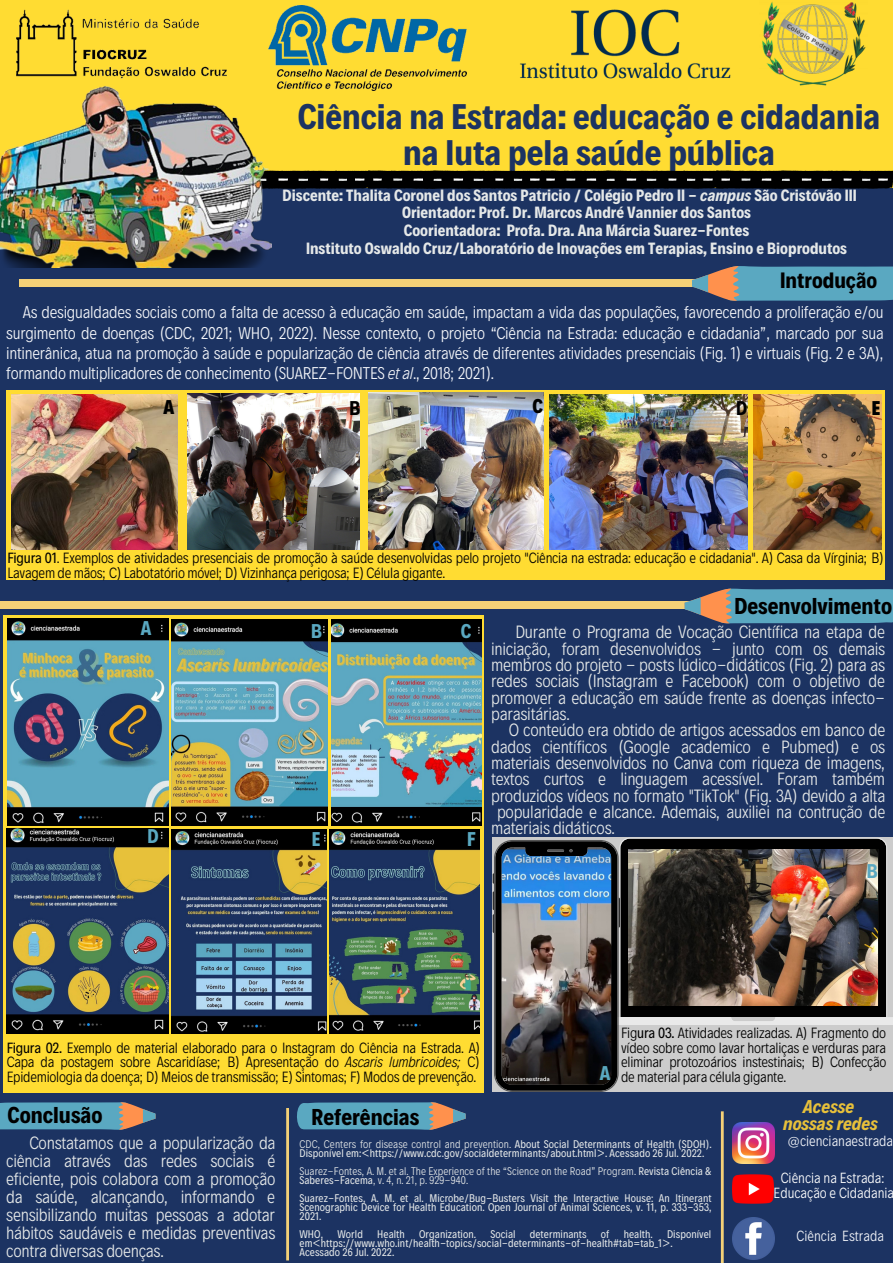
<style>
.page{position:relative;width:893px;height:1263px;background:#1c3362}
.page>*{position:absolute;margin:0;border:0;box-sizing:border-box;transform-origin:0 0}
.t1{font:700 36px/36.6px "Decalotype";color:#1c3362;text-align:center}
.t2{font:700 23.25px "Decalotype";color:#000}
.t3{font:700 22.5px "Decalotype";color:#000}
.t4{font:700 20.17px "Decalotype";color:#5aa8c1}
.t5{font:800 20.17px "Decalotype";color:#000}
.t6{font:700 20.17px "Decalotype";color:#000}
.t7{font:italic 700 18.75px/17.4px "Decalotype";color:#e7c03a;text-align:center}
.t8{font:300 18px/18px "Decalotype";letter-spacing:-.015em;color:#e5e8e8;text-align:justify}
.t9{font:300 17.25px/20.2px "Decalotype";letter-spacing:-.015em;color:#f3f5f9;text-align:justify}
.t10{font:700 16.5px/18px "Decalotype";color:#e5e8e8;text-align:center}
.t11{font:300 15px/14.6px "Decalotype";letter-spacing:-.015em;color:#000;text-align:justify}
.t12{font:300 14.85px/14.6px "Decalotype";color:#fff;text-align:center}
.t13{font:300 14.85px "Decalotype";color:#f3f5f9}
.t14{font:11.25px/9px "Decalotype";letter-spacing:.005em;color:#e5e8e8}
.t15{font:300 11.25px/9px "Decalotype";letter-spacing:.005em;color:#e5e8e8}
.s1{font-style:italic}
.s2{font-weight:400}
.s3{font-weight:300}
</style>
<div class="page">
<div style="left:0;top:0;width:893px;height:188px;background:#ffdc32"></div>
<img style="left:16px;top:9px;width:210px;height:70px">
<img style="left:520px;top:9px;width:211px;height:70px">
<img style="left:762px;top:2px;width:104px;height:84px">
<svg style="left:272px;top:170px;width:621px;height:19px;background:#171610"></svg>
<img style="left:0;top:86px;width:272px;height:182px">
<img style="left:269px;top:6px;width:197px;height:84px">
<div style="left:6px;top:390px;width:879px;height:190px;background:#ffdc32"></div>
<img style="left:11px;top:395px;width:167px;height:154px">
<img style="left:188px;top:394px;width:172px;height:155px">
<img style="left:369px;top:393px;width:175px;height:156px">
<img style="left:549px;top:395px;width:198px;height:154px">
<img style="left:753px;top:394px;width:128px;height:155px">
<div style="left:3px;top:615px;width:481px;height:477px;background:#ffdc32"></div>
<img style="left:8px;top:618px;width:161px;height:208px">
<img style="left:172px;top:619px;width:156px;height:207px">
<img style="left:331px;top:619px;width:150px;height:207px">
<div style="left:19px;top:280px;width:692px;height:7px;background:#f4d177"></div>
<svg style="left:692px;top:266px;width:201px;height:35px;background:#6599aa"></svg>
<div style="left:0;top:601px;width:703px;height:7px;background:#f4d177"></div>
<svg style="left:684px;top:588px;width:209px;height:35px;background:#6499aa"></svg>
<img style="left:7px;top:828px;width:162px;height:206px">
<img style="left:172px;top:829px;width:155px;height:205px">
<img style="left:329px;top:829px;width:151px;height:205px">
<img style="left:493px;top:840px;width:400px;height:252px">
<svg style="left:0;top:1102px;width:156px;height:28px;background:#6497a9"></svg>
<img style="left:732px;top:1174px;width:42px;height:30px">
<img style="left:733px;top:1217px;width:41px;height:42px">
<img style="left:733px;top:1122px;width:41px;height:41px">
<hr style="left:721px;top:1111px;width:2px;height:152px;background:#f4d177">
<svg style="left:297px;top:1102px;width:169px;height:28px;background:#6397a9"></svg>
<hr style="left:286px;top:1108px;width:3px;height:152px;background:#f4d177">
<h1 class="t1" style="left:298px;top:96px;width:584px">Ciência na Estrada: educação e cidadania na luta pela saúde pública</h1>
<p class="t10" style="left:283px;top:186px;width:576px">Discente: Thalita Coronel dos Santos Patricio / Colégio Pedro II - <span class="s1">campus</span> São Cristóvão III</p>
<p class="t10" style="left:306px;top:203px;width:542px">Orientador: Prof. Dr. Marcos André Vannier dos Santos<br>Coorientadora: Profa. Dra. Ana Márcia Suarez-Fontes<br>Instituto Oswaldo Cruz/Laboratório de Inovações em Terapias, Ensino e Bioprodutos</p>
<p class="t3" style="left:780px;top:266px;width:99px">Introdução</p>
<p class="t9" style="left:6px;top:301px;width:879px;text-indent:16px">As desigualdades sociais como a falta de acesso à educação em saúde, impactam a vida das populações, favorecendo a proliferação e/ou surgimento de doenças (CDC, 2021; WHO, 2022). Nesse contexto, o projeto “Ciência na Estrada: educação e cidadania”, marcado por sua intinerânica, atua na promoção à saúde e popularização de ciência através de diferentes atividades presenciais (Fig. 1) e virtuais (Fig. 2 e 3A), formando multiplicadores de conhecimento (SUAREZ-FONTES <span class="s1">et al</span>., 2018; 2021).</p>
<p class="t5" style="left:164px;top:393px;width:12px">A</p>
<p class="t6" style="left:349px;top:394px;width:12px">B</p>
<p class="t5" style="left:532px;top:392px;width:12px">C</p>
<p class="t6" style="left:736px;top:394px;width:13px">D</p>
<p class="t5" style="left:871px;top:395px;width:10px">E</p>
<p class="t11" style="left:7px;top:550px;width:877px"><span class="s2">Figura 01</span>. Exemplos de atividades presenciais de promoção à saúde desenvolvidas pelo projeto "Ciência na estrada: educação e cidadania". A) Casa da Vírginia; B)<br>Lavagem de mãos; C) Labotatório móvel; D) Vizinhança perigosa; E) Célula gigante.</p>
<p class="t4" style="left:141px;top:615px;width:12px">A</p>
<p class="t4" style="left:311px;top:617px;width:12px">B</p>
<p class="t4" style="left:461px;top:617px;width:12px">C</p>
<p class="t4" style="left:148px;top:823px;width:13px">D</p>
<p class="t4" style="left:312px;top:825px;width:10px">E</p>
<p class="t4" style="left:467px;top:825px;width:10px">F</p>
<p class="t2" style="left:734px;top:590px;width:159px">Desenvolvimento</p>
<p class="t8" style="left:491px;top:623px;width:396px;line-height:16.4px;text-indent:24px">Durante o Programa de Vocação Científica na etapa de iniciação, foram desenvolvidos - junto com os demais membros do projeto - posts lúdico-didáticos (Fig. 2) para as redes sociais (Instagram e Facebook) com o objetivo de promover a educação em saúde frente as doenças infecto&shy;parasitárias.</p>
<p class="t8" style="left:509px;top:720px;width:378px">O conteúdo era obtido de artigos acessados em banco de</p>
<p class="t8" style="left:491px;top:736px;width:396px">dados científicos (Google academico e Pubmed) e os</p>
<p class="t8" style="left:491px;top:752px;width:395px">materiais desenvolvidos no Canva com riqueza de imagens,</p>
<p class="t8" style="left:491px;top:769px;width:395px">textos curtos e linguagem acessível. Foram também</p>
<p class="t8" style="left:491px;top:785px;width:396px">produzidos vídeos no formato "TikTok" (Fig. 3A) devido a alta</p>
<p class="t8" style="left:497px;top:801px;width:390px">popularidade e alcance. Ademais, auxiliei na contrução de</p>
<p class="t8" style="left:491px;top:818px;width:125px">materiais didáticos.</p>
<p class="t4" style="left:867px;top:858px;width:12px">B</p>
<p class="t11" style="left:7px;top:1039px;width:475px"><span class="s2">Figura 02.</span> Exemplo de material elaborado para o Instagram do Ciência na Estrada. A)<br>Capa da postagem sobre Ascaridíase; B) Apresentação do <span class="s1">Ascaris lumbricoides;</span> C)<br>Epidemiologia da doença; D) Meios de transmissão; E) Sintomas; F) Modos de prevenção.</p>
<p class="t2" style="left:8px;top:1099px;width:96px">Conclusão</p>
<p class="t2" style="left:311px;top:1102px;width:109px">Referências</p>
<p class="t4" style="left:600px;top:1060px;width:12px">A</p>
<p class="t11" style="left:621px;top:1024px;width:267px">Fig<span class="s2">ura 03.</span> Atividades realizadas. A) Fragmento do vídeo sobre como lavar hortaliças e verduras para eliminar protozoários instestinais; B) Confecção de material para célula gigante.</p>
<p class="t7" style="left:783px;top:1096px;width:96px">Acesse nossas redes</p>
<p class="t8" style="left:6px;top:1132px;width:271px;text-indent:23px">Constatamos que a popularização da ciência através das redes sociais é eficiente, pois colabora com a promoção da saúde, alcançando, informando e sensibilizando muitas pessoas a adotar hábitos saudáveis e medidas preventivas contra diversas doenças.</p>
<p class="t14" style="left:299px;top:1138px;width:414px"><span class="s3">CDC, Centers for disease control and prevention.</span> About Social Determinants of Health (SDOH).<br>Disponível em:&lt;https://www.cdc.gov/socialdeterminants/about.html&gt;. Acessado 26 Jul. 2022.</p>
<p class="t15" style="left:299px;top:1165px;width:413px">Suarez-Fontes, A. M. et al. The Experience of the “Science on the Road” Program. <span class="s2">Revista Ciência &amp;<br>Saberes-Facema</span>, v. 4, n. 21, p. 929-940.</p>
<p class="t14" style="left:299px;top:1192px;width:414px;text-align:justify">Suarez-Fontes, A. M. et al. Microbe/Bug-Busters Visit the Interactive House: An Itinerant Scenographic Device for Health Education. Open Journal of Animal Sciences, v. 11, p. 333-353, 2021.</p>
<p class="t14" style="left:299px;top:1228px;width:25px">WHO,</p>
<p class="t14" style="left:337px;top:1228px;width:27px">World</p>
<p class="t14" style="left:377px;top:1228px;width:29px">Health</p>
<p class="t14" style="left:419px;top:1228px;width:58px">Organization.</p>
<p class="t14" style="left:490px;top:1228px;width:27px">Social</p>
<p class="t14" style="left:530px;top:1228px;width:58px">determinants</p>
<p class="t14" style="left:601px;top:1228px;width:10px">of</p>
<p class="t14" style="left:624px;top:1228px;width:31px">health.</p>
<p class="t14" style="left:299px;top:1228px;width:413px;text-indent:367px">Disponível em&lt;https://www.who.int/health-topics/social-determinants-of-health#tab=tab_1&gt;.<br>Acessado 26 Jul. 2022.</p>
<p class="t13" style="left:787px;top:1131px;width:107px">@ciencianaestrada</p>
<p class="t12" style="left:773px;top:1170px;width:122px">Ciência na Estrada:<br>Educação e Cidadania</p>
<p class="t13" style="left:796px;top:1226px;width:89px">Ciência Estrada</p>
</div>
